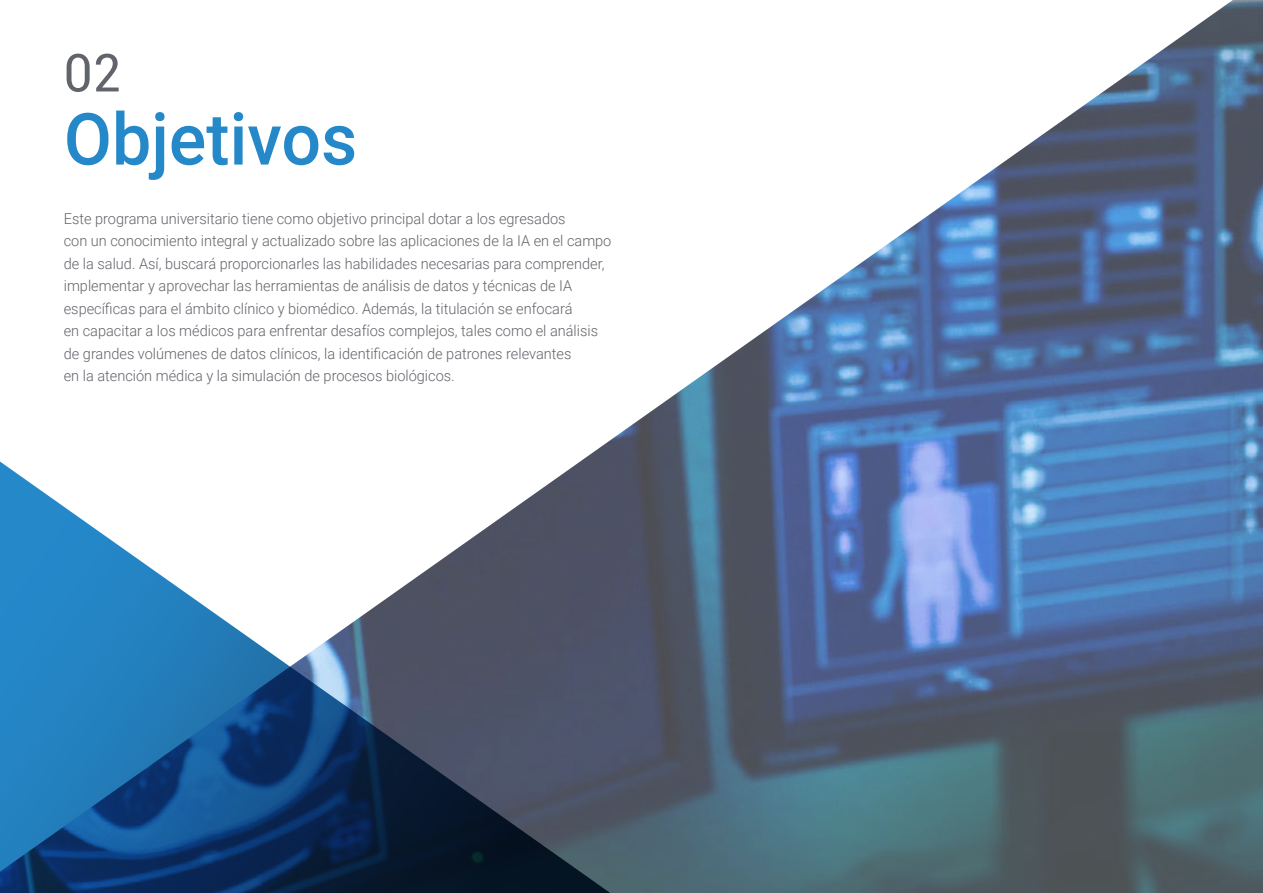
<style>
.page{position:relative;width:1263px;height:893px;background:#fff}
.page>*{position:absolute;margin:0;border:0;box-sizing:border-box;transform-origin:0 0}
.t1{font:500 72px "Roboto";color:#2488c9}
.t2{font:52.5px "Roboto";color:#61646a}
.t3{font:300 15px/22.5px "Roboto";color:#61646a}
</style>
<div class="page">
<img style="left:602px;top:0;width:661px;height:893px">
<svg style="left:0;top:446px;width:640px;height:447px"></svg>
<h2 class="t2" style="left:64px;top:36px;width:59px">02</h2>
<h1 class="t1" style="left:64px;top:89px;width:295px">Objetivos</h1>
<p class="t3" style="left:64px;top:207px;width:549px">Este programa universitario tiene como objetivo principal dotar a los egresados<br>con un conocimiento integral y actualizado sobre las aplicaciones de la IA en el campo de la salud. Así, buscará proporcionarles las habilidades necesarias para comprender, implementar y aprovechar las herramientas de análisis de datos y técnicas de IA específicas para el ámbito clínico y biomédico. Además, la titulación se enfocará<br>en capacitar a los médicos para enfrentar desafíos complejos, tales como el análisis de grandes volúmenes de datos clínicos, la identificación de patrones relevantes<br>en la atención médica y la simulación de procesos biológicos.</p>
</div>
